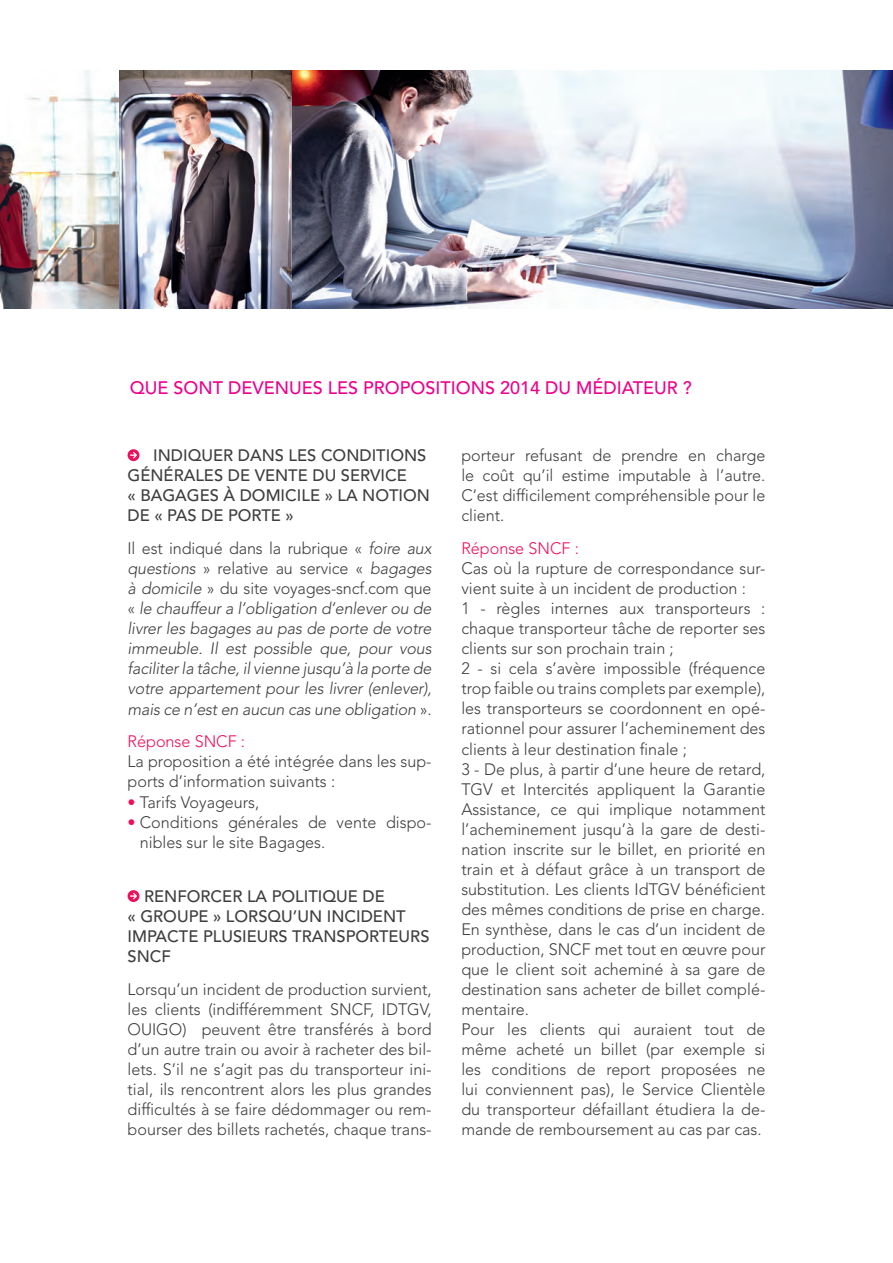
<style>
.page{position:relative;width:893px;height:1263px;background:#fff}
.page>*{position:absolute;margin:0;border:0;box-sizing:border-box;transform-origin:0 0}
.t1{font:500 18px "Avenir LT Std";color:#ed028c}
.t2{font:300 16.5px/20.1px "Avenir LT Std";color:#3e3e3f}
.t3{font:italic 300 16.5px/20.1px "Avenir LT Std";letter-spacing:-.01em;color:#3e3e3f;text-align:justify}
.t4{font:500 16.5px/20.1px "Avenir LT Std";color:#3e3e3f}
.t5{font:300 16.5px "Avenir LT Std";color:#ee1059}
.s1{font-style:normal}
.s2{color:#ee1059}
</style>
<div class="page">
<div style="left:128px;top:449px;width:11px;height:12px;background:#ee1059;border-radius:50%"></div>
<svg style="left:130px;top:452px;width:7px;height:6px"></svg>
<div style="left:128px;top:890px;width:11px;height:12px;background:#ee1059;border-radius:50%"></div>
<svg style="left:130px;top:893px;width:7px;height:6px"></svg>
<img style="left:0;top:70px;width:119px;height:238px">
<img style="left:119px;top:70px;width:173px;height:238px">
<img style="left:292px;top:70px;width:601px;height:238px">
<p class="t1" style="left:130px;top:378px;width:564px">QUE SONT DEVENUES LES PROPOSITIONS 2014 DU MÉDIATEUR ?</p>
<p class="t4" style="left:128px;top:446px;width:304px;text-indent:26px">INDIQUER DANS LES CONDITIONS<br>GÉNÉRALES DE VENTE DU SERVICE<br>« BAGAGES À DOMICILE » LA NOTION<br>DE « PAS DE PORTE »</p>
<p class="t3" style="left:128px;top:539px;width:306px"><span class="s1">Il est indiqué dans la rubrique «</span> foire aux questions <span class="s1">» relative au service «</span> bagages à domicile <span class="s1">» du site voyages-sncf.com que «</span> le chauffeur a l’obligation d’enlever ou de livrer les bagages au pas de porte de votre immeuble. Il est possible que, pour vous faciliter la tâche, il vienne jusqu’à la porte de votre appartement pour les livrer (enlever), mais ce n’est en aucun cas une obligation <span class="s1">».</span></p>
<p class="t5" style="left:128px;top:732px;width:119px">Réponse SNCF :</p>
<p class="t2" style="left:128px;top:752px;width:306px">La proposition a été intégrée dans les sup&shy;ports d’information suivants :</p>
<p class="t2" style="left:128px;top:792px;width:133px"><span class="s2">•</span> Tarifs Voyageurs,</p>
<p class="t2" style="left:140px;top:812px;width:293px;text-indent:-12px"><span class="s2">•</span> Conditions générales de vente dispo&shy;nibles sur le site Bagages.</p>
<p class="t4" style="left:128px;top:887px;width:303px;text-indent:16px">RENFORCER LA POLITIQUE DE<br>« GROUPE » LORSQU’UN INCIDENT<br>IMPACTE PLUSIEURS TRANSPORTEURS<br>SNCF</p>
<p class="t2" style="left:128px;top:979px;width:306px;text-align:justify">Lorsqu’un incident de production survient, les clients (indifféremment SNCF, IDTGV, OUIGO) peuvent être transférés à bord d’un autre train ou avoir à racheter des bil&shy;lets. S’il ne s’agit pas du transporteur ini&shy;tial, ils rencontrent alors les plus grandes difficultés à se faire dédommager ou rem&shy;bourser des billets rachetés, chaque trans-</p>
<p class="t2" style="left:461px;top:445px;width:306px;text-align:justify">porteur refusant de prendre en charge le coût qu’il estime imputable à l’autre.<br>C’est difficilement compréhensible pour le client.</p>
<p class="t5" style="left:461px;top:539px;width:119px">Réponse SNCF :</p>
<p class="t2" style="left:461px;top:558px;width:306px">Cas où la rupture de correspondance sur&shy;vient suite à un incident de production :<br>1 - règles internes aux transporteurs : chaque transporteur tâche de reporter ses clients sur son prochain train ;<br>2 - si cela s’avère impossible (fréquence trop faible ou trains complets par exemple), les transporteurs se coordonnent en opé&shy;rationnel pour assurer l’acheminement des clients à leur destination finale ;<br>3 - De plus, à partir d’une heure de retard, TGV et Intercités appliquent la Garantie Assistance, ce qui implique notamment l’acheminement jusqu’à la gare de desti&shy;nation inscrite sur le billet, en priorité en train et à défaut grâce à un transport de substitution. Les clients IdTGV bénéficient des mêmes conditions de prise en charge.<br>En synthèse, dans le cas d’un incident de production, SNCF met tout en œuvre pour que le client soit acheminé à sa gare de destination sans acheter de billet complé&shy;mentaire.<br>Pour les clients qui auraient tout de même acheté un billet (par exemple si les conditions de report proposées ne lui conviennent pas), le Service Clientèle du transporteur défaillant étudiera la de&shy;mande de remboursement au cas par cas.</p>
</div>
